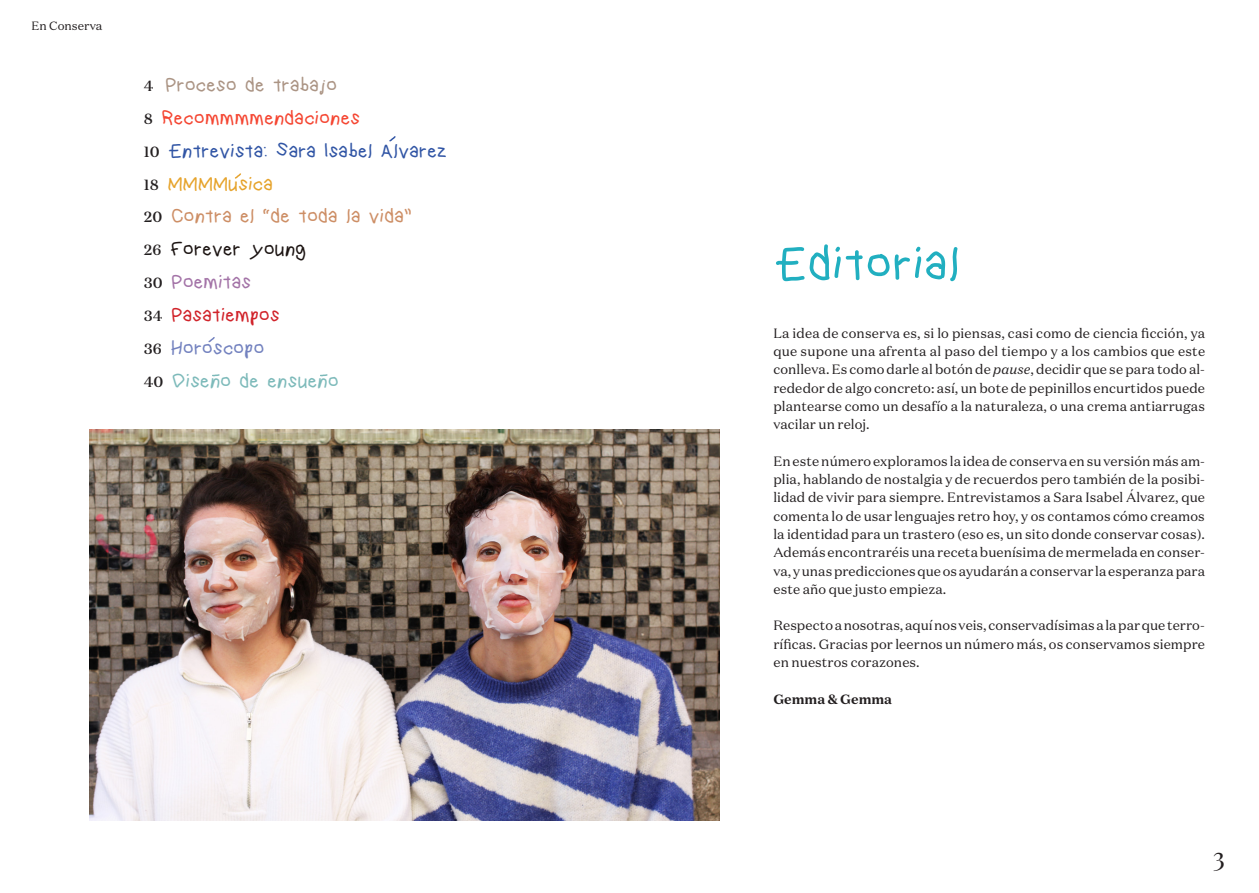
<style>
.page{position:relative;width:1259px;height:893px;background:#fff}
.page>*{position:absolute;margin:0;border:0;box-sizing:border-box;transform-origin:0 0}
.t1{font:51px "kindergarten";color:#21afc0}
.t2{font:27px "Playfair Display";color:#231f20}
.t3{font:21px "kindergarten";letter-spacing:-.01em;color:#3155a5}
.t4{font:21px "kindergarten";letter-spacing:-.01em;color:#cd8e65}
.t5{font:21px "kindergarten";letter-spacing:-.01em;color:#f54632}
.t6{font:21px "kindergarten";letter-spacing:-.01em;color:#ab9484}
.t7{font:21px "kindergarten";letter-spacing:-.01em;color:#7dbaba}
.t8{font:21px "kindergarten";letter-spacing:-.01em;color:#1c1412}
.t9{font:21px "kindergarten";letter-spacing:-.01em;color:#d1232a}
.t10{font:21px "kindergarten";letter-spacing:-.01em;color:#e6a32b}
.t11{font:21px "kindergarten";letter-spacing:-.01em;color:#7382bf}
.t12{font:21px "kindergarten";letter-spacing:-.01em;color:#a373a7}
.t13{font:13.5px/18.3px "Domaine Text";letter-spacing:.005em;color:#231f20;text-align:justify}
.t14{font:700 13.5px "Domaine Text";letter-spacing:-.005em;color:#231f20}
.t15{font:12px "Domaine Text";color:#231f20}
.s1{font-family:"Domaine Text";font-weight:500;font-size:14.7px;color:#231f20}
.s2{font-style:italic}
</style>
<div class="page">
<svg style="left:235px;top:173px;width:6px;height:6px"></svg>
<svg style="left:208px;top:337px;width:7px;height:6px"></svg>
<svg style="left:389px;top:136px;width:7px;height:6px"></svg>
<img style="left:90px;top:429px;width:629px;height:391px">
<svg style="left:320px;top:374px;width:8px;height:3px"></svg>
<svg style="left:212px;top:374px;width:8px;height:3px"></svg>
<p class="t15" style="left:31px;top:18px;width:72px">En Conserva</p>
<p class="t6" style="left:144px;top:76px;width:195px"><span class="s1">4</span> Proceso de trabajo</p>
<p class="t5" style="left:144px;top:109px;width:218px"><span class="s1">8</span> Recommmmendaciones</p>
<p class="t3" style="left:144px;top:142px;width:304px"><span class="s1">10</span> Entrevista: Sara Isabel Alvarez</p>
<p class="t10" style="left:144px;top:175px;width:130px"><span class="s1">18</span> MMMMusica</p>
<p class="t4" style="left:144px;top:207px;width:269px"><span class="s1">20</span> Contra el “de toda la vida”</p>
<p class="t8" style="left:144px;top:240px;width:164px"><span class="s1">26</span> Forever young</p>
<p class="t12" style="left:144px;top:273px;width:109px"><span class="s1">30</span> Poemitas</p>
<p class="t9" style="left:144px;top:306px;width:137px"><span class="s1">34</span> Pasatiempos</p>
<p class="t11" style="left:144px;top:339px;width:122px"><span class="s1">36</span> Horoscopo</p>
<p class="t7" style="left:144px;top:371px;width:196px"><span class="s1">40</span> Diseno de ensueno</p>
<p class="t1" style="left:773px;top:242px;width:188px">Editorial</p>
<p class="t13" style="left:773px;top:324px;width:433px">La idea de conserva es, si lo piensas, casi como de ciencia ficción, ya que supone una afrenta al paso del tiempo y a los cambios que este conlleva. Es como darle al botón de <span class="s2">pause</span>, decidir que se para todo al&shy;rededor de algo concreto: así, un bote de pepinillos encurtidos puede plantearse como un desafío a la naturaleza, o una crema antiarrugas vacilar un reloj.</p>
<p class="t13" style="left:773px;top:452px;width:433px">En este número exploramos la idea de conserva en su versión más am&shy;plia, hablando de nostalgia y de recuerdos pero también de la posibi&shy;lidad de vivir para siempre. Entrevistamos a Sara Isabel Álvarez, que comenta lo de usar lenguajes retro hoy, y os contamos cómo creamos la identidad para un trastero (eso es, un sito donde conservar cosas).<br>Además encontraréis una receta buenísima de mermelada en conser&shy;va, y unas predicciones que os ayudarán a conservar la esperanza para este año que justo empieza.</p>
<p class="t13" style="left:773px;top:616px;width:433px">Respecto a nosotras, aquí nos veis, conservadísimas a la par que terro&shy;ríficas. Gracias por leernos un número más, os conservamos siempre en nuestros corazones.</p>
<p class="t14" style="left:773px;top:690px;width:120px">Gemma &amp; Gemma</p>
<h2 class="t2" style="left:1212px;top:836px;width:14px">3</h2>
</div>
